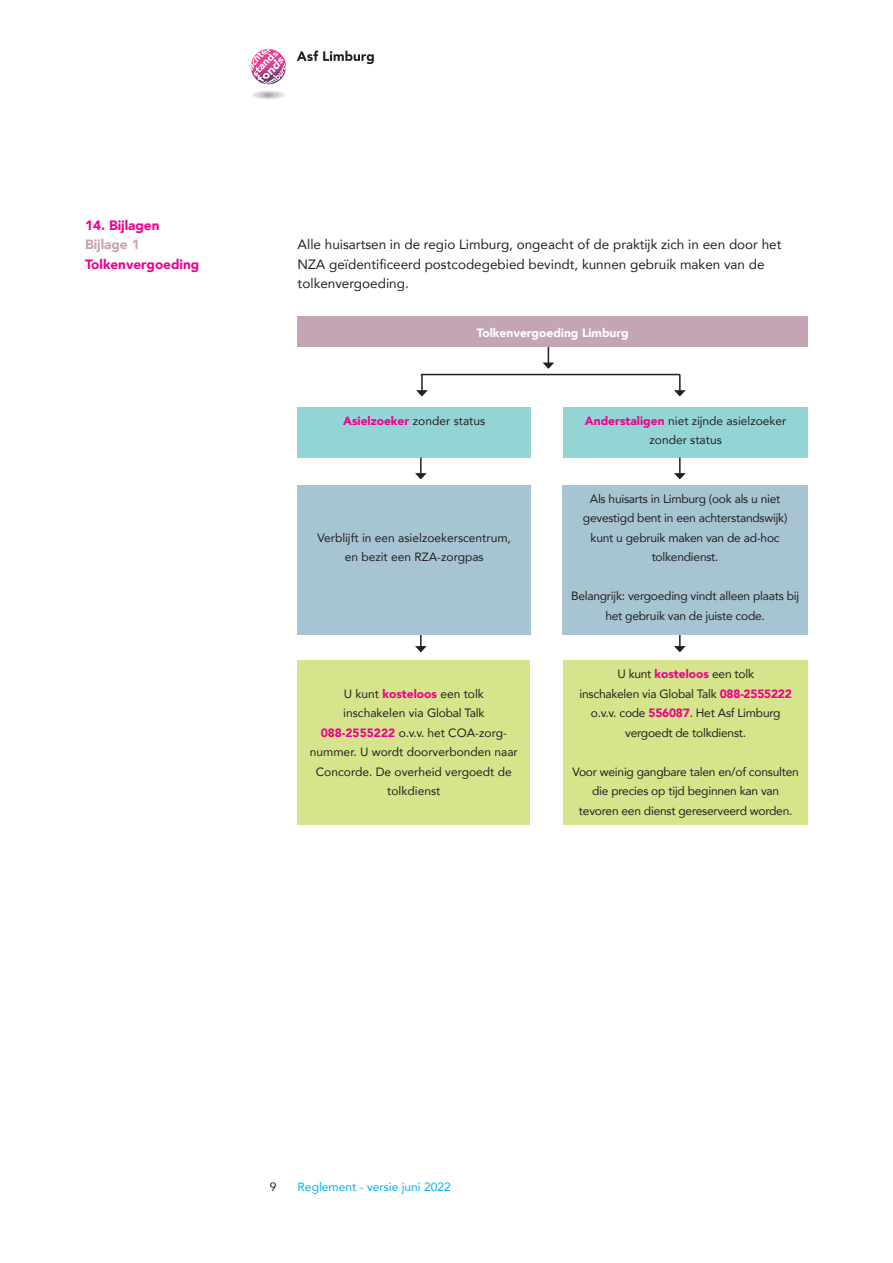
<style>
.page{position:relative;width:893px;height:1263px;background:#fff}
.page>*{position:absolute;margin:0;border:0;box-sizing:border-box;transform-origin:0 0}
.t1{font:13.5px/19.5px "Avenir";color:#231f20}
.t2{font:900 13.5px "Avenir";color:#ed028c}
.t3{font:900 13.5px "Avenir";color:#c3a5b5}
.t4{font:12px/19.5px "Avenir";letter-spacing:-.02em;color:#231f20;text-align:center}
.t5{font:12px/19.5px "Avenir";color:#231f20;text-align:center}
.t6{font:12px "Avenir";color:#00aeef}
.t7{font:900 12px "Avenir";color:#fff}
.s1{font-weight:900;color:#ed028c}
</style>
<div class="page">
<svg style="left:297px;top:51px;width:77px;height:13px"></svg>
<svg style="left:251px;top:49px;width:35px;height:35px"></svg>
<svg style="left:262px;top:92px;width:13px;height:6px"></svg>
<div style="left:298px;top:407px;width:233px;height:50px;background:#93d5d4"></div>
<div style="left:563px;top:407px;width:245px;height:50px;background:#93d5d4"></div>
<div style="left:563px;top:660px;width:245px;height:165px;background:#d6e48c"></div>
<div style="left:298px;top:660px;width:232px;height:165px;background:#d6e48c"></div>
<svg style="left:415px;top:457px;width:12px;height:22px"></svg>
<svg style="left:415px;top:634px;width:12px;height:18px"></svg>
<svg style="left:674px;top:457px;width:12px;height:22px"></svg>
<svg style="left:674px;top:634px;width:12px;height:18px"></svg>
<div style="left:298px;top:316px;width:510px;height:30px;background:#c3a5b5"></div>
<svg style="left:674px;top:375px;width:12px;height:21px"></svg>
<svg style="left:416px;top:375px;width:12px;height:21px"></svg>
<hr style="left:421px;top:374px;width:259px;height:1px;background:#231f20">
<svg style="left:543px;top:347px;width:11px;height:22px"></svg>
<div style="left:298px;top:485px;width:233px;height:149px;background:#a6c4d2"></div>
<div style="left:562px;top:485px;width:246px;height:149px;background:#a6c4d2"></div>
<p class="t2" style="left:85px;top:213px;width:76px">14. Bĳlagen</p>
<p class="t3" style="left:85px;top:233px;width:56px">Bĳlage 1</p>
<p class="t2" style="left:85px;top:252px;width:116px">Tolkenvergoeding</p>
<p class="t1" style="left:298px;top:234px;width:485px">Alle huisartsen in de regio Limburg, ongeacht of de praktĳk zich in een door het<br>NZA geïdentificeerd postcodegebied bevindt, kunnen gebruik maken van de tolkenvergoeding.</p>
<p class="t7" style="left:477px;top:323px;width:153px">Tolkenvergoeding Limburg</p>
<p class="t5" style="left:343px;top:410px;width:144px"><span class="s1">Asielzoeker</span> zonder status</p>
<p class="t5" style="left:585px;top:410px;width:203px"><span class="s1">Anderstaligen</span> niet zĳnde asielzoeker zonder status</p>
<p class="t5" style="left:317px;top:527px;width:195px">Verblĳft in een asielzoekerscentrum, en bezit een RZA-zorgpas</p>
<p class="t5" style="left:310px;top:683px;width:209px">U kunt <span class="s1">kosteloos</span> een tolk<br>inschakelen via Global Talk<br><span class="s1">088-2555222</span> o.v.v. het COA-zorg&shy;nummer. U wordt doorverbonden naar<br>Concorde. De overheid vergoedt de tolkdienst</p>
<p class="t4" style="left:583px;top:488px;width:206px">Als huisarts in Limburg (ook als u niet gevestigd bent in een achterstandswĳk) kunt u gebruik maken van de ad-hoc tolkendienst.</p>
<p class="t4" style="left:571px;top:586px;width:230px">Belangrĳk: vergoeding vindt alleen plaats bĳ het gebruik van de juiste code.</p>
<p class="t4" style="left:579px;top:664px;width:214px">U kunt <span class="s1">kosteloos</span> een tolk<br>inschakelen via Global Talk <span class="s1">088-2555222 </span>o.v.v. code <span class="s1">556087</span>. Het Asf Limburg vergoedt de tolkdienst.</p>
<p class="t4" style="left:573px;top:761px;width:228px">Voor weinig gangbare talen en/of consulten die precies op tĳd beginnen kan van tevoren een dienst gereserveerd worden.</p>
<p class="t4" style="left:270px;top:1176px;width:8px">9</p>
<p class="t6" style="left:298px;top:1177px;width:155px">Reglement - versie juni 2022</p>
</div>
